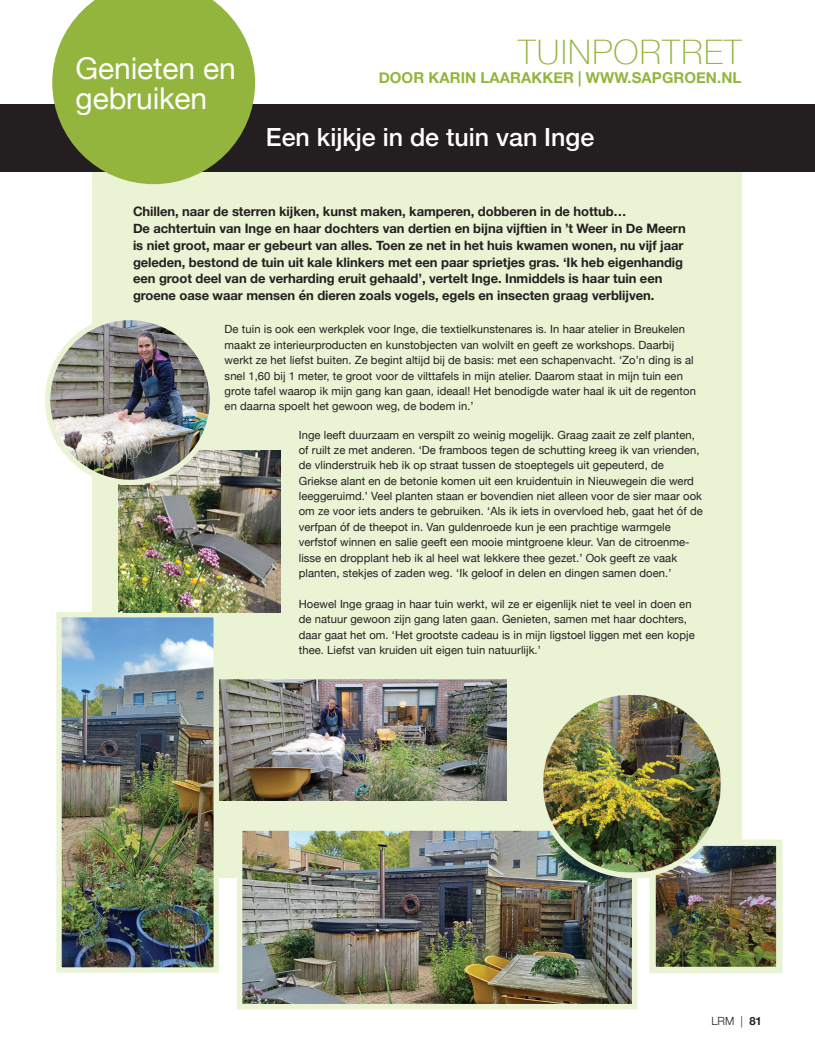
<style>
.page{position:relative;width:815px;height:1046px;background:#fff}
.page>*{position:absolute;margin:0;border:0;box-sizing:border-box;transform-origin:0 0}
.t1{font:100 33.75px "Helvetica Neue";letter-spacing:.04em;color:#94b53d}
.t2{font:30px/29.2px "Helvetica Neue";letter-spacing:-.005em;color:#fff}
.t3{font:500 25px "Helvetica Neue";color:#fff}
.t4{font:700 15px "Helvetica Neue";letter-spacing:.005em;color:#94b53d}
.t5{font:700 13px/16.9px "Helvetica Neue";letter-spacing:-.005em;color:#231f20}
.t6{font:11.25px/15.4px "Helvetica Neue";letter-spacing:.005em;color:#231f20}
.t7{font:300 11.25px "Helvetica Neue";color:#231f20}
.s1{font-weight:700}
</style>
<div class="page">
<div style="left:92px;top:166px;width:650px;height:711px;background:#eaf3d4"></div>
<img style="left:243px;top:831px;width:388px;height:172px">
<div style="left:237px;top:825px;width:400px;height:184px;border:5px solid #eaf3d4"></div>
<img style="left:220px;top:680px;width:286px;height:119px">
<div style="left:213px;top:673px;width:300px;height:133px;border:6px solid #eaf3d4"></div>
<img style="left:62px;top:618px;width:151px;height:348px">
<div style="left:56px;top:612px;width:163px;height:360px;border:5px solid #eaf3d4"></div>
<div style="left:0;top:105px;width:815px;height:67px;background:#231f20"></div>
<img style="left:119px;top:450px;width:161px;height:162px">
<img style="left:656px;top:846px;width:120px;height:120px">
<div style="left:649px;top:839px;width:134px;height:134px;border:6px solid #eaf3d4"></div>
<img style="left:543px;top:695px;width:178px;height:177px">
<div style="left:538px;top:689px;width:188px;height:189px;border:5px solid #eaf3d4;border-radius:50%"></div>
<svg style="left:52px;top:0;width:203px;height:184px;fill:#94b53d"></svg>
<img style="left:48px;top:317px;width:164px;height:165px;border-radius:82px">
<div style="left:45px;top:315px;width:170px;height:170px;border:5px solid #eaf3d4;border-radius:50%"></div>
<h2 class="t2" style="left:76px;top:56px;width:162px">Genieten en gebruiken</h2>
<h1 class="t1" style="left:518px;top:26px;width:225px">TUINPORTRET</h1>
<h3 class="t4" style="left:379px;top:66px;width:364px">DOOR KARIN LAARAKKER | WWW.SAPGROEN.NL</h3>
<h3 class="t3" style="left:266px;top:117px;width:330px">Een kijkje in de tuin van Inge</h3>
<p class="t5" style="left:133px;top:203px;width:554px">Chillen, naar de sterren kijken, kunst maken, kamperen, dobberen in de hottub…<br>De achtertuin van Inge en haar dochters van dertien en bijna vijftien in ’t Weer in De Meern is niet groot, maar er gebeurt van alles. Toen ze net in het huis kwamen wonen, nu vijf jaar geleden, bestond de tuin uit kale klinkers met een paar sprietjes gras. ‘Ik heb eigenhandig een groot deel van de verharding eruit gehaald’, vertelt Inge. Inmiddels is haar tuin een groene oase waar mensen én dieren zoals vogels, egels en insecten graag verblijven.</p>
<p class="t6" style="left:225px;top:322px;width:473px">De tuin is ook een werkplek voor Inge, die textielkunstenares is. In haar atelier in Breukelen maakt ze interieurproducten en kunstobjecten van wolvilt en geeft ze workshops. Daarbij werkt ze het liefst buiten. Ze begint altijd bij de basis: met een schapenvacht. ‘Zo’n ding is al snel 1,60 bij 1 meter, te groot voor de vilttafels in mijn atelier. Daarom staat in mijn tuin een grote tafel waarop ik mijn gang kan gaan, ideaal! Het benodigde water haal ik uit de regenton en daarna spoelt het gewoon weg, de bodem in.’</p>
<p class="t6" style="left:299px;top:427px;width:405px">Inge leeft duurzaam en verspilt zo weinig mogelijk. Graag zaait ze zelf planten, of ruilt ze met anderen. ‘De framboos tegen de schutting kreeg ik van vrienden, de vlinderstruik heb ik op straat tussen de stoeptegels uit gepeuterd, de Griekse alant en de betonie komen uit een kruidentuin in Nieuwegein die werd leeggeruimd.’ Veel planten staan er bovendien niet alleen voor de sier maar ook om ze voor iets anders te gebruiken. ‘Als ik iets in overvloed heb, gaat het óf de verfpan óf de theepot in. Van guldenroede kun je een prachtige warmgele verfstof winnen en salie geeft een mooie mintgroene kleur. Van de citroenme&shy;lisse en dropplant heb ik al heel wat lekkere thee gezet.’ Ook geeft ze vaak planten, stekjes of zaden weg. ‘Ik geloof in delen en dingen samen doen.’</p>
<p class="t6" style="left:299px;top:596px;width:397px">Hoewel Inge graag in haar tuin werkt, wil ze er eigenlijk niet te veel in doen en de natuur gewoon zijn gang laten gaan. Genieten, samen met haar dochters, daar gaat het om. ‘Het grootste cadeau is in mijn ligstoel liggen met een kopje thee. Liefst van kruiden uit eigen tuin natuurlijk.’</p>
<p class="t7" style="left:712px;top:1011px;width:52px">LRM | <span class="s1">81</span></p>
</div>
